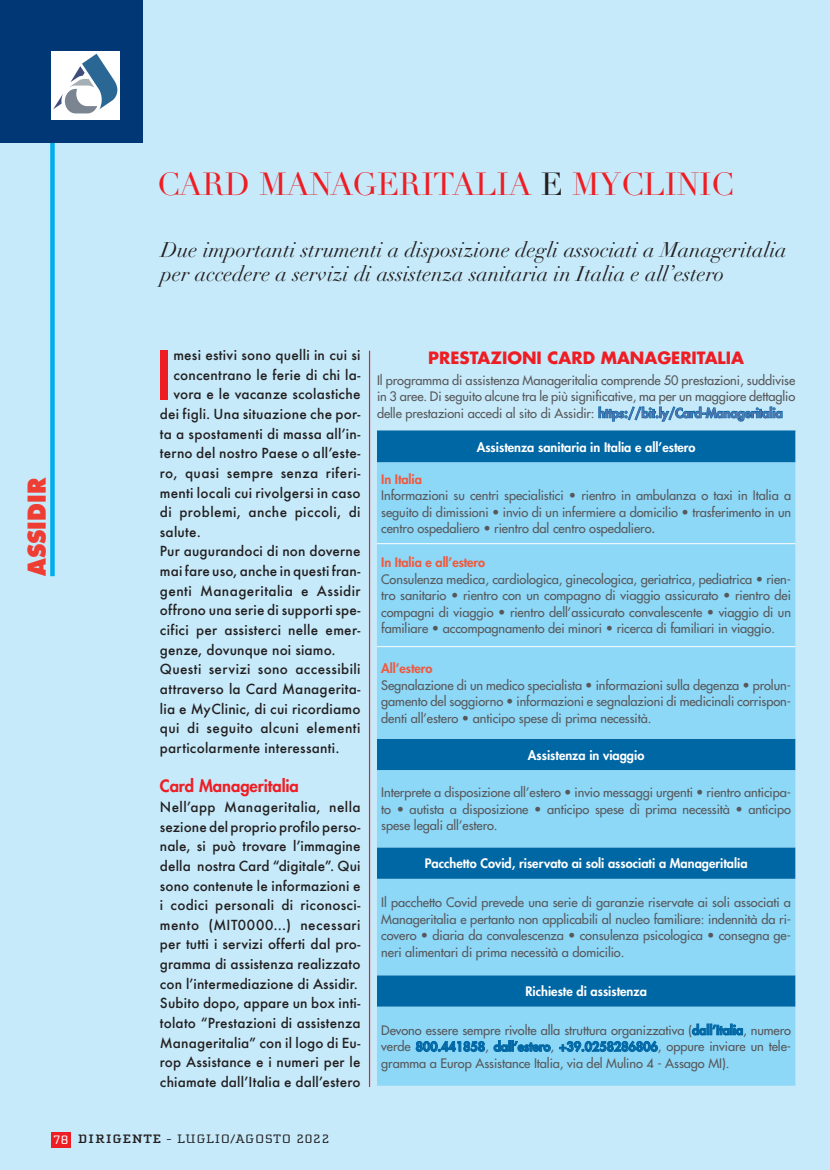
<style>
.page{position:relative;width:830px;height:1170px;background:#fff}
.page>*{position:absolute;margin:0;border:0;box-sizing:border-box;transform-origin:0 0}
.t1{font:500 65.55px "Futura";color:#ee1d23}
.t2{font:31.5px "Didot LH";letter-spacing:-.01em;color:#ee1d23}
.t3{font:800 24px "Futura";color:#ee3e34;scale:.9 1}
.t4{font:italic 21px/24px "Didot LH";color:#231f20}
.t5{font:700 16.5px "Futura";color:#ee1d23}
.t6{font:800 16.5px "Futura";letter-spacing:-.005em;color:#ee1d23}
.t7{font:500 13.5px/19.6px "Futura";letter-spacing:.015em;color:#231f20}
.t8{font:500 13.5px "Futura";letter-spacing:.035em;color:#231f20}
.t9{font:12.75px/16.5px "Futura";letter-spacing:-.005em;color:#57585a;text-align:justify}
.t10{font:800 12.75px "Futura";color:#fff}
.t11{font:800 12.75px "Futura";letter-spacing:-.005em;color:#f0593e}
.t12{font:12.6px "Cholla Slab";letter-spacing:.05em;color:#231f20;scale:1.2 1}
.s1{color:#231f20}
.s2{font-weight:800;color:#0067a5}
.s3{font-weight:500}
.s4{color:#fff}
.s5{font-weight:700}
</style>
<div class="page">
<div style="left:0;top:0;width:829px;height:1169px;background:#c6eafa"></div>
<div style="left:50px;top:125px;width:5px;height:451px;background:#00aeef"></div>
<div style="left:0;top:0;width:143px;height:143px;background:#013775"></div>
<div style="left:51px;top:51px;width:68px;height:68px;background:#fff"></div>
<svg style="left:53px;top:54px;width:64px;height:59px"></svg>
<div style="left:51px;top:1131px;width:20px;height:16px;background:#ee1d23"></div>
<hr style="left:369px;top:351px;width:1px;height:735px;background:#ee1d23">
<div style="left:377px;top:431px;width:418px;height:31px;background:#0067a5"></div>
<svg style="left:377px;top:462px;width:418px;height:623px;background:#77c6ea"></svg>
<hr style="left:377px;top:543px;width:418px;height:1px;background:#fff">
<hr style="left:377px;top:646px;width:418px;height:1px;background:#fff">
<hr style="left:377px;top:430px;width:418px;height:1px;background:#0067a5">
<h2 class="t2" style="left:157px;top:165px;width:578px">CARD MANAGERITALIA <span class="s1">E</span> MYCLINIC</h2>
<h3 class="t3" style="left:22px;top:576px;width:111px;rotate:-90deg">ASSIDIR</h3>
<h3 class="t4" style="left:161px;top:238px;width:627px">Due importanti strumenti a disposizione degli associati a Manageritalia per accedere a servizi di assistenza sanitaria in Italia e all’estero</h3>
<h1 class="t1" style="left:154px;top:330px;width:21px">I</h1>
<p class="t7" style="left:173px;top:345px;width:189px">mesi estivi sono quelli in cui si</p>
<p class="t7" style="left:173px;top:364px;width:189px">concentrano le ferie di chi la-</p>
<p class="t7" style="left:173px;top:384px;width:189px">vora e le vacanze scolastiche</p>
<p class="t7" style="left:160px;top:404px;width:202px">dei figli. Una situazione che por-</p>
<p class="t7" style="left:160px;top:423px;width:202px">ta a spostamenti di massa all’in-</p>
<p class="t7" style="left:160px;top:443px;width:202px">terno del nostro Paese o all’este-</p>
<p class="t8" style="left:160px;top:463px;width:202px">ro, quasi sempre senza riferi-</p>
<p class="t7" style="left:160px;top:482px;width:202px">menti locali cui rivolgersi in caso</p>
<p class="t8" style="left:160px;top:503px;width:202px">di problemi, anche piccoli, di</p>
<p class="t7" style="left:160px;top:522px;width:42px">salute.</p>
<p class="t7" style="left:160px;top:541px;width:202px">Pur augurandoci di non doverne</p>
<p class="t7" style="left:160px;top:561px;width:202px">mai fare uso, anche in questi fran-</p>
<p class="t8" style="left:160px;top:581px;width:202px">genti Manageritalia e Assidir</p>
<p class="t7" style="left:160px;top:600px;width:202px">offrono una serie di supporti spe-</p>
<p class="t7" style="left:160px;top:620px;width:202px">cifici per assisterci nelle emer-</p>
<p class="t7" style="left:160px;top:639px;width:177px">genze, dovunque noi siamo.</p>
<p class="t7" style="left:160px;top:659px;width:202px">Questi servizi sono accessibili</p>
<p class="t7" style="left:160px;top:679px;width:202px">attraverso la Card Managerita-</p>
<p class="t7" style="left:160px;top:698px;width:202px">lia e MyClinic, di cui ricordiamo</p>
<p class="t8" style="left:160px;top:719px;width:202px">qui di seguito alcuni elementi</p>
<p class="t7" style="left:160px;top:737px;width:181px">particolarmente interessanti.</p>
<p class="t6" style="left:160px;top:775px;width:140px">Card Manageritalia</p>
<p class="t7" style="left:160px;top:796px;width:202px">Nell’app Manageritalia, nella sezione del proprio profilo perso&shy;nale, si può trovare l’immagine della nostra Card “digitale”. Qui sono contenute le informazioni e i codici personali di riconosci&shy;mento (MIT0000…) necessari per tutti i servizi offerti dal pro&shy;gramma di assistenza realizzato con l’intermediazione di Assidir.<br>Subito dopo, appare un box inti&shy;tolato “Prestazioni di assistenza Manageritalia” con il logo di Eu&shy;rop Assistance e i numeri per le chiamate dall’Italia e dall’estero</p>
<p class="t5" style="left:428px;top:346px;width:317px">PRESTAZIONI CARD MANAGERITALIA</p>
<p class="t9" style="left:377px;top:371px;width:419px">Il programma di assistenza Manageritalia comprende 50 prestazioni, suddivise in 3 aree. Di seguito alcune tra le più significative, ma per un maggiore dettaglio delle prestazioni accedi al sito di Assidir: <span class="s2">https://bit.ly/Card-Manageritalia</span></p>
<p class="t10" style="left:476px;top:438px;width:220px">Assistenza sanitaria in Italia e all’estero</p>
<p class="t11" style="left:381px;top:470px;width:42px">In Italia</p>
<p class="t9" style="left:381px;top:487px;width:411px">Informazioni su centri specialistici • rientro in ambulanza o taxi in Italia a seguito di dimissioni • invio di un infermiere a domicilio • trasferimento in un centro ospedaliero • rientro dal centro ospedaliero<span class="s3">.</span></p>
<p class="t11" style="left:381px;top:554px;width:105px">In Italia e all’estero</p>
<p class="t9" style="left:381px;top:571px;width:411px">Consulenza medica, cardiologica, ginecologica, geriatrica, pediatrica • rien&shy;tro sanitario • rientro con un compagno di viaggio assicurato • rientro dei compagni di viaggio • rientro dell’assicurato convalescente • viaggio di un familiare • accompagnamento dei minori • ricerca di familiari in viaggio.</p>
<p class="t11" style="left:381px;top:660px;width:53px">All’estero</p>
<p class="t9" style="left:381px;top:676px;width:411px">Segnalazione di un medico specialista • informazioni sulla degenza • prolun&shy;gamento del soggiorno • informazioni e segnalazioni di medicinali corrispon&shy;denti all’estero • anticipo spese di prima necessità.</p>
<p class="t10" style="left:527px;top:746px;width:118px">Assistenza in viaggio</p>
<p class="t9" style="left:381px;top:784px;width:411px">Interprete a disposizione all’estero • invio messaggi urgenti • rientro anticipa&shy;to • autista a disposizione • anticipo spese di prima necessità • anticipo spese legali all’estero.</p>
<p class="t10" style="left:424px;top:854px;width:324px">Pacchetto Covid, riservato ai soli associati a Manageritalia</p>
<p class="t9" style="left:381px;top:894px;width:411px">Il pacchetto Covid prevede una serie di garanzie riservate ai soli associati a Manageritalia e pertanto non applicabili al nucleo familiare: indennità da ri&shy;covero • diaria da convalescenza • consulenza psicologica • consegna ge&shy;neri alimentari di prima necessità a domicilio.</p>
<p class="t10" style="left:525px;top:982px;width:123px">Richieste di assistenza</p>
<p class="t9" style="left:381px;top:1021px;width:411px">Devono essere sempre rivolte alla struttura organizzativa (<span class="s2">dall’Italia</span>, numero verde <span class="s2">800.441858</span>, <span class="s2">dall’estero</span>, <span class="s2">+39.0258286806</span>, oppure inviare un tele&shy;gramma a Europ Assistance Italia, via del Mulino 4 - Assago MI).</p>
<p class="t12" style="left:53px;top:1132px;width:231px"><span class="s4">78</span> <span class="s5">DIRIGENTE</span> - LUGLIO/AGOSTO 2022</p>
</div>
